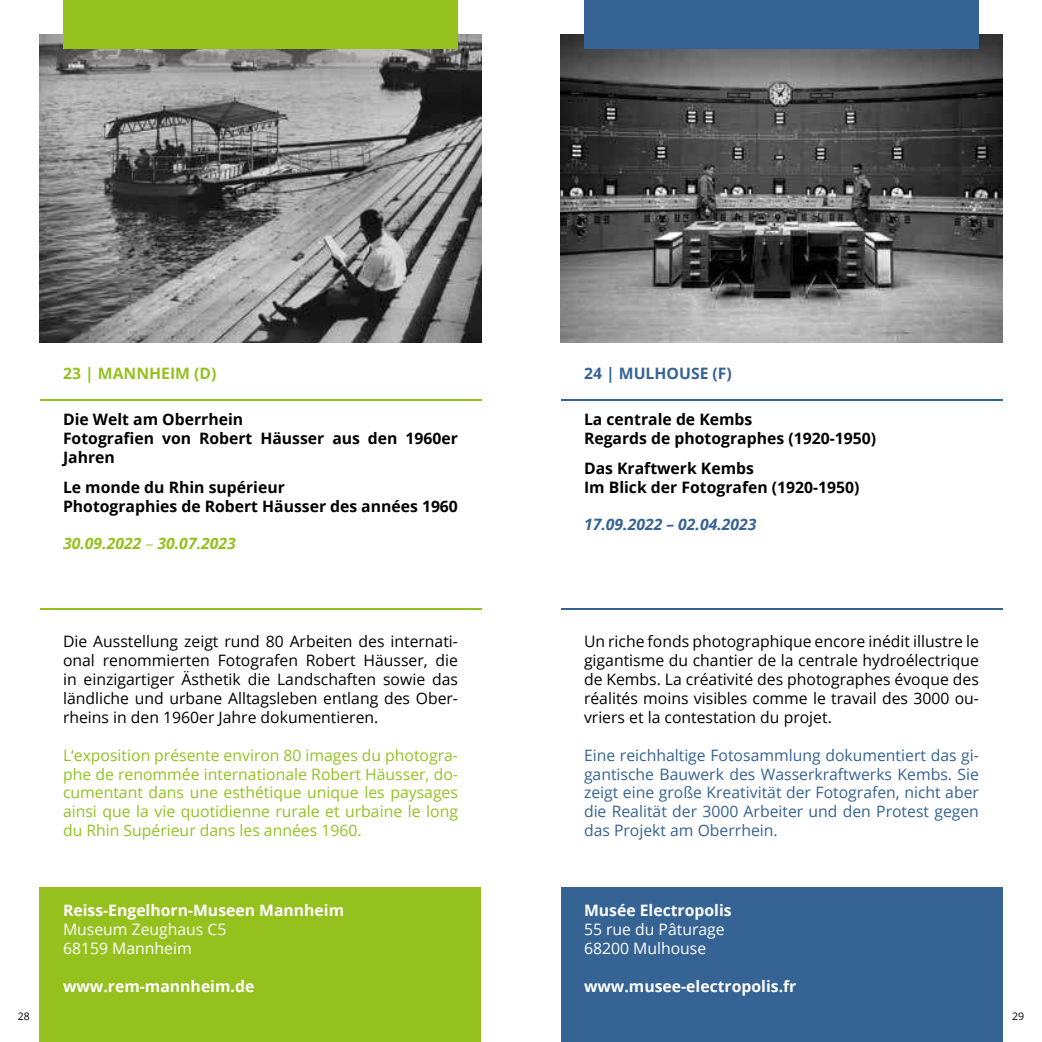
<style>
.page{position:relative;width:1042px;height:1042px;background:#fff}
.page>*{position:absolute;margin:0;border:0;box-sizing:border-box;transform-origin:0 0}
.t1{font:15.75px/18.9px "Open Sans";color:#000;text-align:justify}
.t2{font:700 15.75px/18.9px "Open Sans";color:#000}
.t3{font:15.75px/18.9px "Open Sans";color:#95c11f;text-align:justify}
.t4{font:15.75px/18.9px "Open Sans";color:#356394;text-align:justify}
.t5{font:700 15.75px "Open Sans";color:#fff}
.t6{font:15.75px/18.9px "Open Sans";color:#fff}
.t7{font:italic 700 15.75px "Open Sans";color:#95c11f}
.t8{font:italic 700 15.75px "Open Sans";color:#356394}
.t9{font:700 15.75px "Open Sans";color:#95c11f}
.t10{font:700 15.75px "Open Sans";color:#356394}
.t11{font:10.5px "Open Sans";color:#000}
.s1{font-family:"Myriad Pro";font-weight:400;font-style:normal}
</style>
<div class="page">
<div style="left:40px;top:887px;width:441px;height:155px;background:#95c11f"></div>
<img style="left:40px;top:35px;width:441px;height:307px">
<div style="left:561px;top:887px;width:441px;height:155px;background:#356394"></div>
<img style="left:561px;top:35px;width:441px;height:307px">
<hr style="left:561px;top:399px;width:441px;height:2px;background:#356394">
<hr style="left:561px;top:608px;width:441px;height:2px;background:#356394">
<hr style="left:40px;top:399px;width:441px;height:2px;background:#95c11f">
<hr style="left:40px;top:608px;width:441px;height:2px;background:#95c11f">
<div style="left:63px;top:0;width:395px;height:48px;background:#95c11f"></div>
<div style="left:584px;top:0;width:395px;height:48px;background:#356394"></div>
<p class="t9" style="left:63px;top:367px;width:155px">23 | MANNHEIM (D)</p>
<p class="t2" style="left:63px;top:412px;width:396px">Die Welt am Oberrhein<br>Fotografien von Robert Häusser aus den 1960er<br>Jahren</p>
<p class="t2" style="left:63px;top:479px;width:396px">Le monde du Rhin supérieur<br>Photographies de Robert Häusser des années 1960</p>
<p class="t7" style="left:63px;top:537px;width:174px">30.09.2022 <span class="s1">–</span> 30.07.2023</p>
<p class="t1" style="left:63px;top:633px;width:396px">Die Ausstellung zeigt rund 80 Arbeiten des internati&shy;onal renommierten Fotografen Robert Häusser, die in einzigartiger Ästhetik die Landschaften sowie das ländliche und urbane Alltagsleben entlang des Ober&shy;rheins in den 1960er Jahre dokumentieren.</p>
<p class="t3" style="left:63px;top:747px;width:396px">L‘exposition présente environ 80 images du photogra&shy;phe de renommée internationale Robert Häusser, do&shy;cumentant dans une esthétique unique les paysages ainsi que la vie quotidienne rurale et urbaine le long du Rhin Supérieur dans les années 1960.</p>
<p class="t5" style="left:63px;top:904px;width:283px">Reiss-Engelhorn-Museen Mannheim</p>
<p class="t6" style="left:63px;top:919px;width:165px">Museum Zeughaus C5<br>68159 Mannheim</p>
<p class="t5" style="left:63px;top:979px;width:193px">www.rem-mannheim.de</p>
<p class="t10" style="left:584px;top:367px;width:149px">24 | MULHOUSE (F)</p>
<p class="t2" style="left:584px;top:412px;width:293px">La centrale de Kembs<br>Regards de photographes (1920-1950)</p>
<p class="t2" style="left:584px;top:460px;width:277px">Das Kraftwerk Kembs<br>Im Blick der Fotografen (1920-1950)</p>
<p class="t8" style="left:584px;top:518px;width:174px">17.09.2022 – 02.04.2023</p>
<p class="t1" style="left:584px;top:633px;width:396px">Un riche fonds photographique encore inédit illustre le gigantisme du chantier de la centrale hydroélectrique de Kembs. La créativité des photographes évoque des réalités moins visibles comme le travail des 3000 ou&shy;vriers et la contestation du projet.</p>
<p class="t4" style="left:584px;top:747px;width:396px">Eine reichhaltige Fotosammlung dokumentiert das gi&shy;gantische Bauwerk des Wasserkraftwerks Kembs. Sie zeigt eine große Kreativität der Fotografen, nicht aber die Realität der 3000 Arbeiter und den Protest gegen das Projekt am Oberrhein.</p>
<p class="t5" style="left:584px;top:904px;width:149px">Musée Electropolis</p>
<p class="t6" style="left:584px;top:921px;width:142px">55 rue du Pâturage<br>68200 Mulhouse</p>
<p class="t5" style="left:584px;top:979px;width:214px">www.musee-electropolis.fr</p>
<p class="t11" style="left:18px;top:1012px;width:14px">28</p>
<p class="t11" style="left:1012px;top:1009px;width:14px">29</p>
</div>
